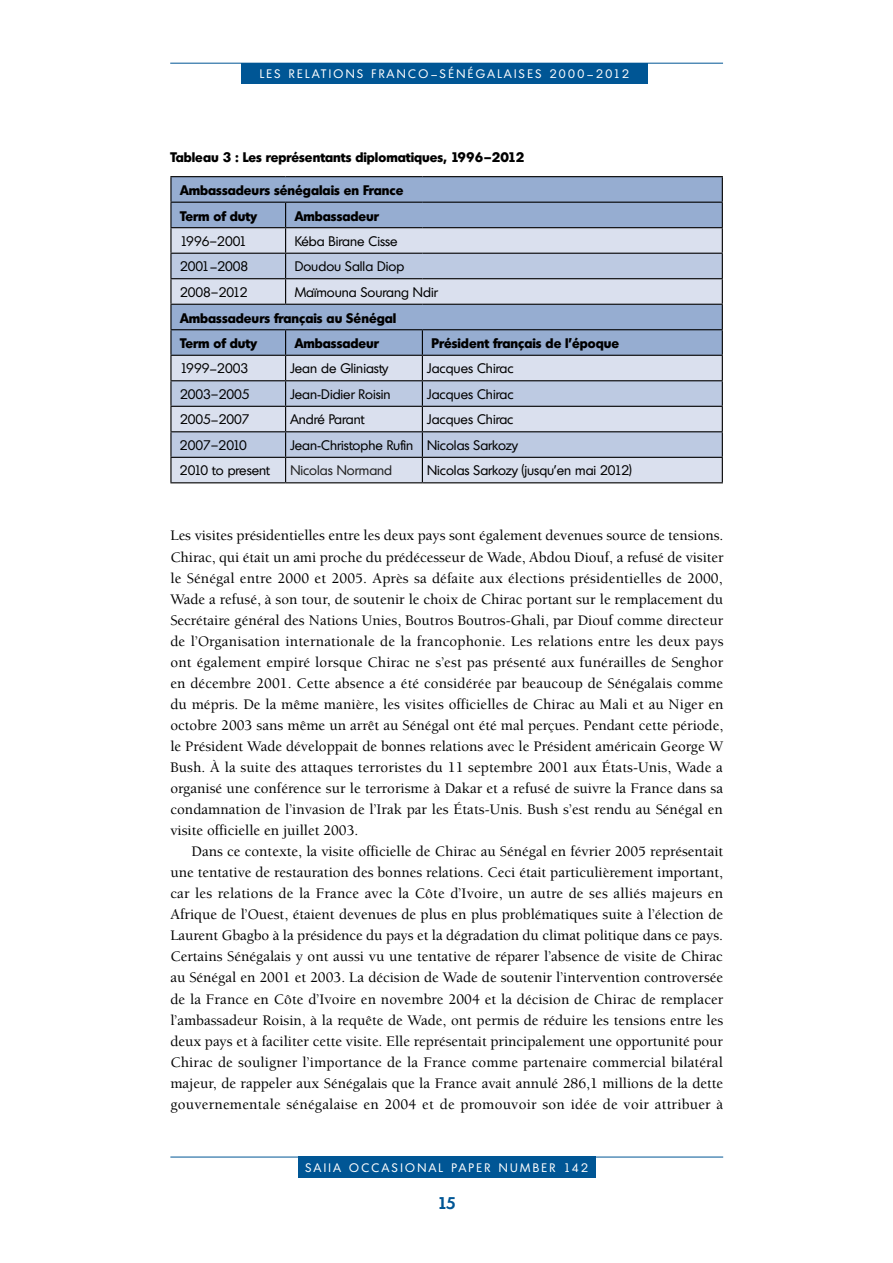
<style>
.page{position:relative;width:893px;height:1263px;background:#fff}
.page>*{position:absolute;margin:0;border:0;box-sizing:border-box;transform-origin:0 0}
.t1{font:600 16.5px "Montreal";color:#005695}
.t2{font:500 15px/21px "Berkeley Std";letter-spacing:.005em;color:#000;text-align:justify}
.t3{font:13.5px "Montreal";color:#000}
.t4{font:700 13.5px/25.5px "Montreal";color:#000}
.t5{font:13.5px "Montreal";color:#222}
.t6{font:12px "Montreal";letter-spacing:.2em;color:#fff}
</style>
<div class="page">
<hr style="left:170px;top:63px;width:553px;height:1px;background:#005695">
<div style="left:241px;top:63px;width:407px;height:20px;background:#005695"></div>
<hr style="left:170px;top:1157px;width:553px;height:1px;background:#005695">
<div style="left:298px;top:1157px;width:298px;height:21px;background:#005695"></div>
<div style="left:172px;top:177px;width:550px;height:50px;background:#96add1"></div>
<div style="left:172px;top:228px;width:550px;height:254px;background:#dae0ee"></div>
<svg style="left:172px;top:254px;width:550px;height:203px;background:#bbc8df"></svg>
<hr style="left:170px;top:176px;width:116px;height:1px;background:#000">
<hr style="left:170px;top:177px;width:2px;height:25px;background:#000">
<hr style="left:286px;top:176px;width:136px;height:1px;background:#000">
<hr style="left:422px;top:176px;width:301px;height:1px;background:#000">
<hr style="left:170px;top:202px;width:116px;height:1px;background:#000">
<hr style="left:170px;top:203px;width:2px;height:24px;background:#000">
<hr style="left:286px;top:202px;width:136px;height:1px;background:#000">
<hr style="left:422px;top:202px;width:301px;height:1px;background:#000">
<hr style="left:170px;top:227px;width:116px;height:1px;background:#000">
<hr style="left:170px;top:228px;width:2px;height:25px;background:#000">
<hr style="left:286px;top:227px;width:136px;height:1px;background:#000">
<hr style="left:422px;top:227px;width:301px;height:1px;background:#000">
<hr style="left:170px;top:253px;width:116px;height:1px;background:#000">
<hr style="left:170px;top:254px;width:2px;height:24px;background:#000">
<hr style="left:286px;top:253px;width:136px;height:1px;background:#000">
<hr style="left:422px;top:253px;width:301px;height:1px;background:#000">
<hr style="left:170px;top:278px;width:116px;height:1px;background:#000">
<hr style="left:170px;top:279px;width:2px;height:25px;background:#000">
<hr style="left:286px;top:278px;width:136px;height:1px;background:#000">
<svg style="left:285px;top:203px;width:1px;height:101px"></svg>
<hr style="left:422px;top:278px;width:301px;height:1px;background:#000">
<hr style="left:170px;top:304px;width:116px;height:1px;background:#000">
<hr style="left:170px;top:305px;width:2px;height:24px;background:#000">
<hr style="left:286px;top:304px;width:136px;height:1px;background:#000">
<hr style="left:422px;top:304px;width:301px;height:1px;background:#000">
<hr style="left:170px;top:329px;width:116px;height:1px;background:#000">
<hr style="left:170px;top:330px;width:2px;height:25px;background:#000">
<hr style="left:286px;top:329px;width:136px;height:1px;background:#000">
<hr style="left:422px;top:329px;width:301px;height:1px;background:#000">
<hr style="left:170px;top:355px;width:116px;height:1px;background:#000">
<hr style="left:170px;top:356px;width:2px;height:24px;background:#000">
<hr style="left:286px;top:355px;width:136px;height:1px;background:#000">
<hr style="left:422px;top:355px;width:301px;height:1px;background:#000">
<hr style="left:170px;top:380px;width:116px;height:1px;background:#000">
<hr style="left:170px;top:381px;width:2px;height:25px;background:#000">
<hr style="left:286px;top:380px;width:136px;height:1px;background:#000">
<hr style="left:422px;top:380px;width:301px;height:1px;background:#000">
<hr style="left:170px;top:406px;width:116px;height:1px;background:#000">
<hr style="left:170px;top:407px;width:2px;height:24px;background:#000">
<hr style="left:286px;top:406px;width:136px;height:1px;background:#000">
<hr style="left:422px;top:406px;width:301px;height:1px;background:#000">
<hr style="left:170px;top:431px;width:116px;height:1px;background:#000">
<hr style="left:170px;top:432px;width:2px;height:25px;background:#000">
<hr style="left:286px;top:431px;width:136px;height:1px;background:#000">
<hr style="left:422px;top:431px;width:301px;height:1px;background:#000">
<hr style="left:170px;top:457px;width:116px;height:1px;background:#000">
<hr style="left:170px;top:458px;width:2px;height:24px;background:#000">
<hr style="left:286px;top:457px;width:136px;height:1px;background:#000">
<svg style="left:285px;top:330px;width:1px;height:152px"></svg>
<hr style="left:422px;top:457px;width:301px;height:1px;background:#000">
<svg style="left:422px;top:330px;width:1px;height:152px"></svg>
<svg style="left:722px;top:177px;width:1px;height:305px"></svg>
<hr style="left:170px;top:482px;width:116px;height:1px;background:#000">
<hr style="left:286px;top:482px;width:136px;height:1px;background:#000">
<hr style="left:422px;top:482px;width:301px;height:1px;background:#000">
<p class="t6" style="left:260px;top:66px;width:371px">LES RELATIONS FRANCO–SÉNÉGALAISES 2000–2012</p>
<p class="t4" style="left:170px;top:143px;width:355px">Tableau 3 : Les représentants diplomatiques, 1996–2012</p>
<p class="t4" style="left:180px;top:177px;width:225px">Ambassadeurs sénégalais en France<br>Term of duty</p>
<p class="t4" style="left:295px;top:202px;width:86px">Ambassadeur</p>
<p class="t3" style="left:180px;top:233px;width:68px">1996–2001</p>
<p class="t3" style="left:295px;top:233px;width:105px">Kéba Birane Cisse</p>
<p class="t3" style="left:180px;top:258px;width:70px">2001–2008</p>
<p class="t3" style="left:295px;top:258px;width:111px">Doudou Salla Diop</p>
<p class="t3" style="left:180px;top:284px;width:69px">2008–2012</p>
<p class="t3" style="left:295px;top:284px;width:145px">Maïmouna Sourang Ndir</p>
<p class="t4" style="left:180px;top:304px;width:218px">Ambassadeurs français au Sénégal<br>Term of duty</p>
<p class="t4" style="left:295px;top:330px;width:86px">Ambassadeur</p>
<p class="t4" style="left:431px;top:330px;width:189px">Président français de l’époque</p>
<p class="t3" style="left:180px;top:360px;width:70px">1999–2003</p>
<p class="t3" style="left:290px;top:360px;width:99px">Jean de Gliniasty</p>
<p class="t3" style="left:427px;top:360px;width:88px">Jacques Chirac</p>
<p class="t3" style="left:180px;top:386px;width:71px">2003–2005</p>
<p class="t3" style="left:290px;top:386px;width:102px">Jean-Didier Roisin</p>
<p class="t3" style="left:427px;top:386px;width:88px">Jacques Chirac</p>
<p class="t3" style="left:180px;top:411px;width:71px">2005–2007</p>
<p class="t3" style="left:290px;top:411px;width:75px">André Parant</p>
<p class="t3" style="left:427px;top:411px;width:88px">Jacques Chirac</p>
<p class="t3" style="left:180px;top:437px;width:69px">2007–2010</p>
<p class="t3" style="left:290px;top:437px;width:229px">Jean-Christophe Rufin Nicolas Sarkozy</p>
<p class="t3" style="left:180px;top:462px;width:91px">2010 to present</p>
<p class="t5" style="left:290px;top:462px;width:103px">Nicolas Normand</p>
<p class="t3" style="left:427px;top:462px;width:206px">Nicolas Sarkozy (jusqu’en mai 2012)</p>
<p class="t2" style="left:170px;top:526px;width:555px">Les visites présidentielles entre les deux pays sont également devenues source de tensions.<br>Chirac, qui était un ami proche du prédécesseur de Wade, Abdou Diouf, a refusé de visiter le Sénégal entre 2000 et 2005. Après sa défaite aux élections présidentielles de 2000, Wade a refusé, à son tour, de soutenir le choix de Chirac portant sur le remplacement du Secrétaire général des Nations Unies, Boutros Boutros-Ghali, par Diouf comme directeur de l’Organisation internationale de la francophonie. Les relations entre les deux pays ont également empiré lorsque Chirac ne s’est pas présenté aux funérailles de Senghor en décembre 2001. Cette absence a été considérée par beaucoup de Sénégalais comme du mépris. De la même manière, les visites officielles de Chirac au Mali et au Niger en octobre 2003 sans même un arrêt au Sénégal ont été mal perçues. Pendant cette période, le Président Wade développait de bonnes relations avec le Président américain George W Bush. À la suite des attaques terroristes du 11 septembre 2001 aux États-Unis, Wade a organisé une conférence sur le terrorisme à Dakar et a refusé de suivre la France dans sa condamnation de l’invasion de l’Irak par les États-Unis. Bush s’est rendu au Sénégal en visite officielle en juillet 2003.</p>
<p class="t2" style="left:170px;top:841px;width:554px;text-indent:21px">Dans ce contexte, la visite officielle de Chirac au Sénégal en février 2005 représentait une tentative de restauration des bonnes relations. Ceci était particulièrement important, car les relations de la France avec la Côte d’Ivoire, un autre de ses alliés majeurs en Afrique de l’Ouest, étaient devenues de plus en plus problématiques suite à l’élection de Laurent Gbagbo à la présidence du pays et la dégradation du climat politique dans ce pays.<br>Certains Sénégalais y ont aussi vu une tentative de réparer l’absence de visite de Chirac au Sénégal en 2001 et 2003. La décision de Wade de soutenir l’intervention controversée de la France en Côte d’Ivoire en novembre 2004 et la décision de Chirac de remplacer l’ambassadeur Roisin, à la requête de Wade, ont permis de réduire les tensions entre les deux pays et à faciliter cette visite. Elle représentait principalement une opportunité pour Chirac de souligner l’importance de la France comme partenaire commercial bilatéral majeur, de rappeler aux Sénégalais que la France avait annulé 286,1 millions de la dette gouvernementale sénégalaise en 2004 et de promouvoir son idée de voir attribuer à</p>
<p class="t6" style="left:306px;top:1160px;width:284px">SAIIA OCCASIONAL PAPER NUMBER 142</p>
<p class="t1" style="left:437px;top:1192px;width:20px">15</p>
</div>
